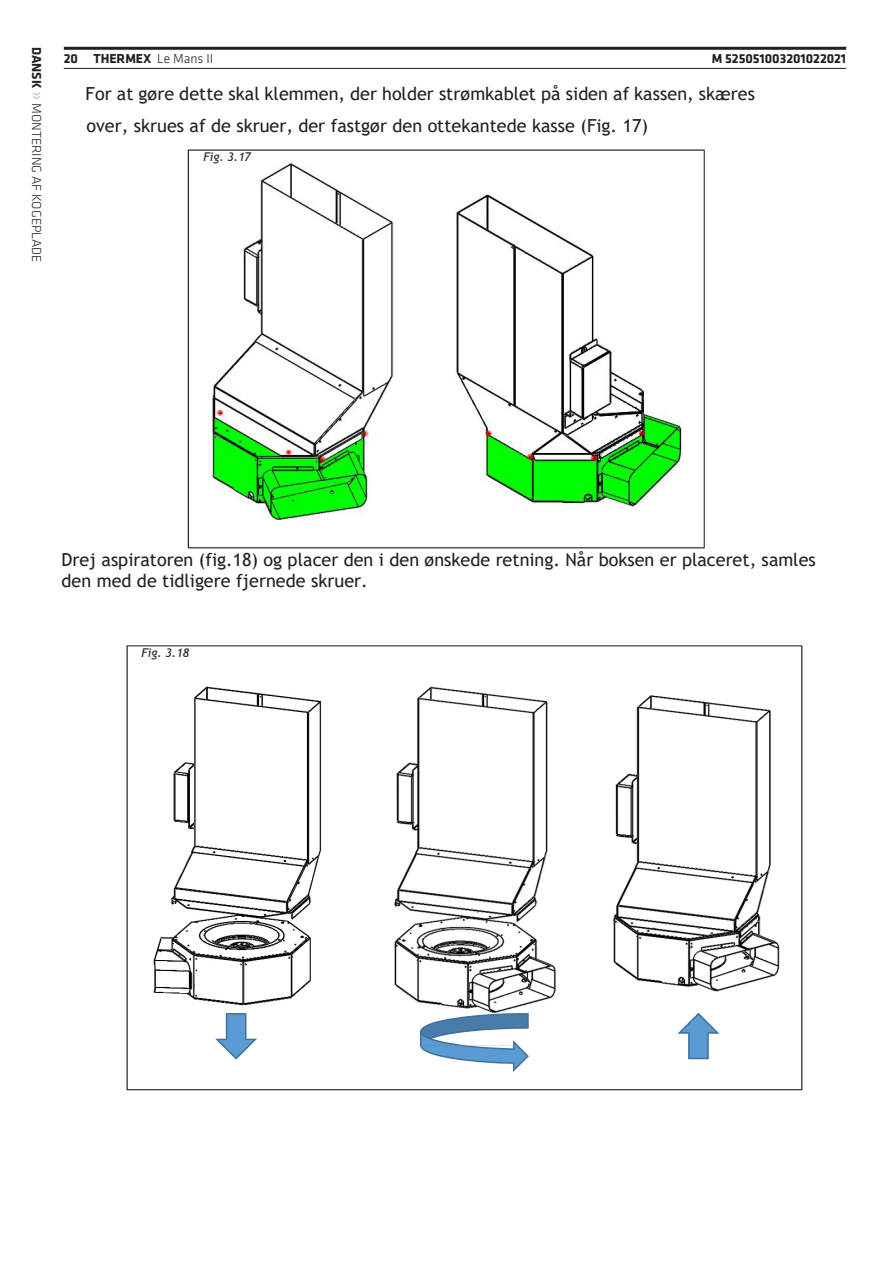
<style>
.page{position:relative;width:893px;height:1263px;background:#fff}
.page>*{position:absolute;margin:0;border:0;box-sizing:border-box;transform-origin:0 0}
.t1{font:18px/31.3px "Trebuchet MS";letter-spacing:.005em;color:#231f20}
.t2{font:700 13.5px "Klavika";color:#231f20}
.t3{font:300 13.5px "Klavika";color:#231f20}
.t4{font:italic 12px "Trebuchet MS";color:#231f20}
.s1{font-weight:700}
.s2{font-size:19.65px;color:#bcbdc0}
.s3{font-weight:300}
</style>
<div class="page">
<hr style="left:64px;top:47px;width:782px;height:3px;background:#231f20">
<hr style="left:64px;top:68px;width:782px;height:1px;background:#231f20">
<svg style="left:188px;top:149px;width:517px;height:399px"></svg>
<img style="left:203px;top:150px;width:50px;height:14px">
<svg style="left:127px;top:645px;width:675px;height:445px"></svg>
<svg style="left:420px;top:1013px;width:109px;height:59px"></svg>
<svg style="left:215px;top:1013px;width:42px;height:46px"></svg>
<svg style="left:677px;top:1013px;width:42px;height:46px"></svg>
<img style="left:141px;top:646px;width:49px;height:14px">
<p class="t3" style="left:45px;top:47px;width:215px;rotate:90deg"><span class="s1">Dansk</span> <span class="s2">»</span> Montering af kogeplade</p>
<p class="t2" style="left:64px;top:49px;width:151px">20 THERMEX <span class="s3">Le Mans II</span></p>
<p class="t2" style="left:712px;top:49px;width:136px">M 525051003201022021</p>
<p class="t1" style="left:86px;top:78px;width:671px">For at gøre dette skal klemmen, der holder strømkablet på siden af kassen, skæres over, skrues af de skruer, der fastgør den ottekantede kasse (Fig. 17)</p>
<p class="t4" style="left:203px;top:150px;width:49px">Fig. 3.17</p>
<p class="t1" style="left:62px;top:549px;width:756px;line-height:20.9px">Drej aspiratoren (fig.18) og placer den i den ønskede retning. Når boksen er placeret, samles den med de tidligere fjernede skruer.</p>
<p class="t4" style="left:141px;top:645px;width:49px">Fig. 3.18</p>
</div>
